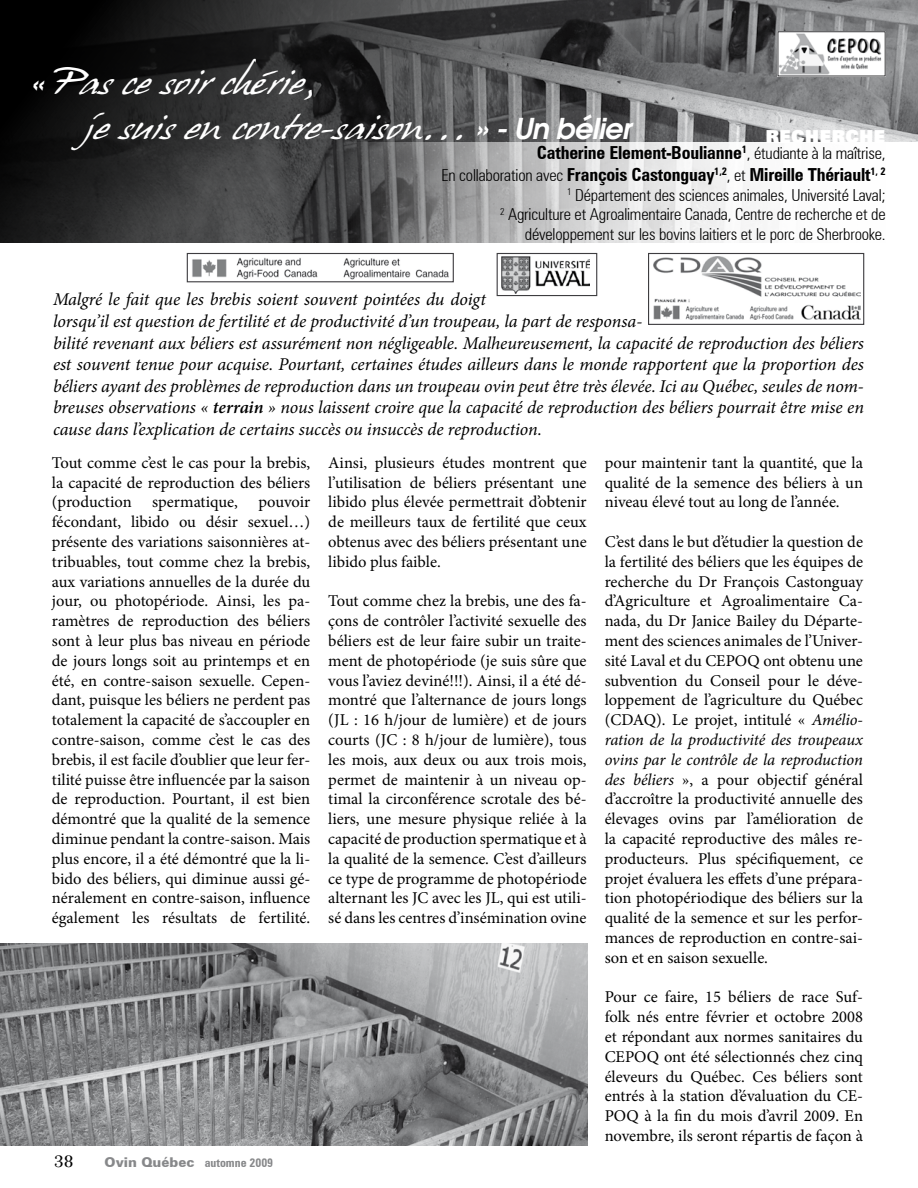
<style>
.page{position:relative;width:918px;height:1188px;background:#fff}
.page>*{position:absolute;margin:0;border:0;box-sizing:border-box;transform-origin:0 0}
.t1{font:31.5px/45px "Hans Hand";color:#fff;scale:1.2 1}
.t2{font:italic 18px/21.6px "Minion Pro";letter-spacing:-.01em;color:#000}
.t3{font:700 condensed 18px/21.6px "Zurich BT";letter-spacing:-.01em;color:#000;text-align:right}
.t4{font:900 18px "Zurich BT";color:#fff}
.t5{font:16.5px/19.8px "Minion Pro";letter-spacing:-.005em;color:#000;text-align:justify}
.t6{font:300 condensed 16.5px/19.8px "Zurich BT";letter-spacing:-.01em;color:#000;text-align:right}
.t7{font:16.5px "Wilke LT Std";color:#000}
.t8{font:700 condensed 12px "Zurich BT";color:#87888a}
.s1{font-family:"Avant Garde";font-weight:600;font-style:italic;font-size:28.8px}
.s2{font-weight:300;font-size:16.5px}
.s3{font-weight:600}
.s4{font-weight:900;font-stretch:normal;font-size:13.5px}
.s5{font-style:italic}
</style>
<div class="page">
<svg style="left:0;top:0;width:918px;height:243px;background:#434445"></svg>
<svg style="left:341px;top:142px;width:577px;height:101px"></svg>
<img style="left:779px;top:33px;width:105px;height:42px">
<div style="left:777px;top:31px;width:109px;height:46px;border:1px solid #4b4b4d"></div>
<img style="left:0;top:944px;width:587px;height:201px">
<img style="left:653px;top:256px;width:207px;height:64px">
<div style="left:648px;top:253px;width:216px;height:72px;border:1px solid #3e3d40"></div>
<img style="left:192px;top:257px;width:257px;height:23px">
<div style="left:187px;top:253px;width:267px;height:29px;border:1px solid #3e3d40"></div>
<img style="left:502px;top:257px;width:88px;height:36px">
<div style="left:497px;top:253px;width:100px;height:43px;border:1px solid #3e3d40"></div>
<h1 class="t1" style="left:85px;top:60px;width:457px;text-indent:-54px"><span class="s1">«</span> Pas ce soir chérie,<br>je suis en contre-saison... <span class="s1">» - Un bélier</span></h1>
<p class="t4" style="left:765px;top:126px;width:122px">RECHERCHE</p>
<p class="t3" style="left:442px;top:142px;width:446px">Catherine Element-Boulianne<sup>1</sup><span class="s2">, étudiante à la maîtrise,<br>En collaboration avec</span> François Castonguay<sup>1,2</sup><span class="s2">, et</span> Mireille Thériault<sup>1,</sup> <sup>2</sup></p>
<p class="t6" style="left:500px;top:185px;width:387px"><sup>1</sup> Département des sciences animales, Université Laval;<br><sup>2</sup> Agriculture et Agroalimentaire Canada, Centre de recherche et de développement sur les bovins laitiers et le porc de Sherbrooke.</p>
<p class="t2" style="left:53px;top:289px;width:812px">Malgré le fait que les brebis soient souvent pointées du doigt<br>lorsqu’il est question de fertilité et de productivité d’un troupeau, la part de responsa-<br>bilité revenant aux béliers est assurément non négligeable. Malheureusement, la capacité de reproduction des béliers est souvent tenue pour acquise. Pourtant, certaines études ailleurs dans le monde rapportent que la proportion des béliers ayant des problèmes de reproduction dans un troupeau ovin peut être très élevée. Ici au Québec, seules de nom&shy;breuses observations « <span class="s3">terrain</span> » nous laissent croire que la capacité de reproduction des béliers pourrait être mise en cause dans l’explication de certains succès ou insuccès de reproduction.</p>
<p class="t5" style="left:52px;top:453px;width:260px">Tout comme c’est le cas pour la brebis, la capacité de reproduction des béliers (production spermatique, pouvoir fécondant, libido ou désir sexuel…) présente des variations saisonnières at&shy;tribuables, tout comme chez la brebis, aux variations annuelles de la durée du jour, ou photopériode. Ainsi, les pa&shy;ramètres de reproduction des béliers sont à leur plus bas niveau en période de jours longs soit au printemps et en été, en contre-saison sexuelle. Cepen&shy;dant, puisque les béliers ne perdent pas totalement la capacité de s’accoupler en contre-saison, comme c’est le cas des brebis, il est facile d’oublier que leur fer&shy;tilité puisse être influencée par la saison de reproduction. Pourtant, il est bien démontré que la qualité de la semence diminue pendant la contre-saison. Mais plus encore, il a été démontré que la li&shy;bido des béliers, qui diminue aussi gé&shy;néralement en contre-saison, influence également les résultats de fertilité.</p>
<p class="t5" style="left:328px;top:453px;width:260px">Ainsi, plusieurs études montrent que l’utilisation de béliers présentant une libido plus élevée permettrait d’obtenir de meilleurs taux de fertilité que ceux obtenus avec des béliers présentant une libido plus faible.</p>
<p class="t5" style="left:328px;top:591px;width:260px">Tout comme chez la brebis, une des fa&shy;çons de contrôler l’activité sexuelle des béliers est de leur faire subir un traite&shy;ment de photopériode (je suis sûre que vous l’aviez deviné!!!). Ainsi, il a été dé&shy;montré que l’alternance de jours longs (JL : 16 h/jour de lumière) et de jours courts (JC : 8 h/jour de lumière), tous les mois, aux deux ou aux trois mois, permet de maintenir à un niveau op&shy;timal la circonférence scrotale des bé&shy;liers, une mesure physique reliée à la capacité de production spermatique et à la qualité de la semence. C’est d’ailleurs ce type de programme de photopériode alternant les JC avec les JL, qui est utili&shy;sé dans les centres d’insémination ovine</p>
<p class="t7" style="left:54px;top:1151px;width:21px">38</p>
<p class="t8" style="left:105px;top:1155px;width:170px"><span class="s4">Ovin Québec</span> automne 2009</p>
<p class="t5" style="left:605px;top:453px;width:260px">pour maintenir tant la quantité, que la qualité de la semence des béliers à un niveau élevé tout au long de l’année.</p>
<p class="t5" style="left:605px;top:532px;width:260px">C’est dans le but d’étudier la question de la fertilité des béliers que les équipes de recherche du Dr François Castonguay d’Agriculture et Agroalimentaire Ca&shy;nada, du Dr Janice Bailey du Départe&shy;ment des sciences animales de l’Univer&shy;sité Laval et du CEPOQ ont obtenu une subvention du Conseil pour le déve&shy;loppement de l’agriculture du Québec (CDAQ). Le projet, intitulé « <span class="s5">Amélio&shy;ration de la productivité des troupeaux ovins par le contrôle de la reproduction des béliers</span> », a pour objectif général d’accroître la productivité annuelle des élevages ovins par l’amélioration de la capacité reproductive des mâles re&shy;producteurs. Plus spécifiquement, ce projet évaluera les effets d’une prépara&shy;tion photopériodique des béliers sur la qualité de la semence et sur les perfor&shy;mances de reproduction en contre-sai&shy;son et en saison sexuelle.</p>
<p class="t5" style="left:605px;top:987px;width:260px">Pour ce faire, 15 béliers de race Suf&shy;folk nés entre février et octobre 2008 et répondant aux normes sanitaires du CEPOQ ont été sélectionnés chez cinq éleveurs du Québec. Ces béliers sont entrés à la station d’évaluation du CE-POQ à la fin du mois d’avril 2009. En novembre, ils seront répartis de façon à</p>
</div>
